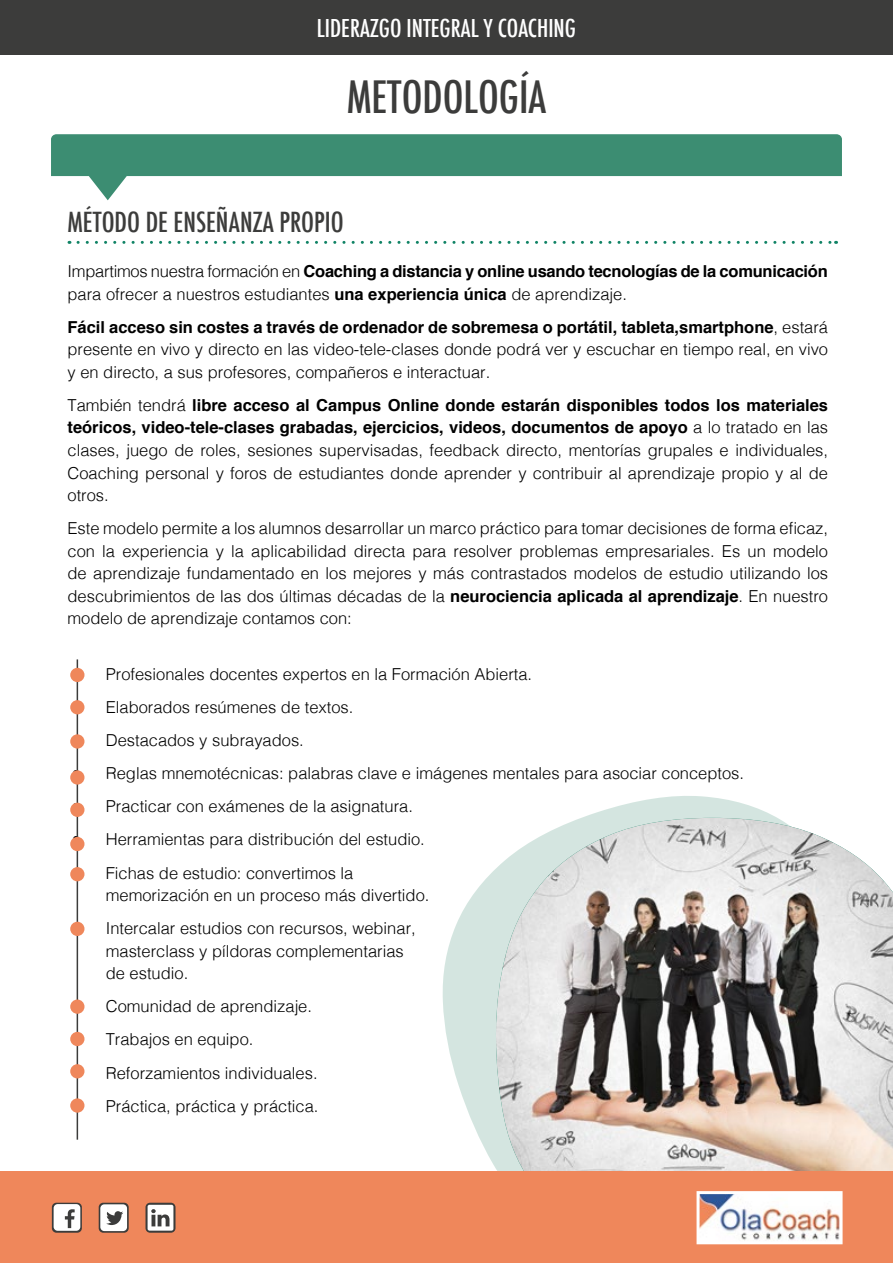
<style>
.page{position:relative;width:893px;height:1263px;background:#fff}
.page>*{position:absolute;margin:0;border:0;box-sizing:border-box;transform-origin:0 0}
.t1{font:500 condensed 43.5px "Futura";color:#3c3c3b}
.t2{font:500 condensed 27px "Futura";color:#3c3c3b}
.t3{font:500 condensed 24px "Futura";color:#fff}
.t4{font:300 16.5px/22.5px "Helvetica";color:#000;text-align:justify}
.t5{font:700 16.5px/22.5px "Helvetica";letter-spacing:-.015em;color:#000}
.s1{font-weight:300}
.s2{font-weight:700}
</style>
<div class="page">
<svg style="left:442px;top:796px;width:335px;height:373px;fill:#d4e5e0"></svg>
<img style="left:496px;top:818px;width:397px;height:353px">
<div style="left:0;top:1171px;width:893px;height:92px;background:#ef875b"></div>
<img style="left:700px;top:1195px;width:139px;height:45px">
<div style="left:696px;top:1191px;width:147px;height:53px;border:3px solid #fff"></div>
<svg style="left:99px;top:1203px;width:30px;height:30px"></svg>
<svg style="left:100px;top:1204px;width:27px;height:27px"></svg>
<svg style="left:52px;top:1203px;width:30px;height:30px"></svg>
<svg style="left:54px;top:1204px;width:26px;height:27px"></svg>
<svg style="left:145px;top:1203px;width:30px;height:30px"></svg>
<svg style="left:148px;top:1205px;width:25px;height:25px"></svg>
<div style="left:0;top:0;width:893px;height:54px;background:#3c3c3b"></div>
<svg style="left:51px;top:134px;width:791px;height:66px;fill:#3c8d72"></svg>
<hr style="left:77px;top:659px;width:1px;height:481px;background:#3c3c3b">
<div style="left:70px;top:668px;width:14px;height:14px;background:#ef875b;border-radius:50%"></div>
<div style="left:70px;top:770px;width:14px;height:15px;background:#ef875b;border-radius:50%"></div>
<div style="left:70px;top:867px;width:14px;height:14px;background:#ef875b;border-radius:50%"></div>
<div style="left:70px;top:1032px;width:14px;height:14px;background:#ef875b;border-radius:50%"></div>
<div style="left:70px;top:700px;width:14px;height:14px;background:#ef875b;border-radius:50%"></div>
<div style="left:70px;top:803px;width:14px;height:14px;background:#ef875b;border-radius:50%"></div>
<div style="left:70px;top:922px;width:14px;height:14px;background:#ef875b;border-radius:50%"></div>
<div style="left:70px;top:1064px;width:14px;height:14px;background:#ef875b;border-radius:50%"></div>
<div style="left:70px;top:734px;width:14px;height:15px;background:#ef875b;border-radius:50%"></div>
<div style="left:70px;top:837px;width:14px;height:14px;background:#ef875b;border-radius:50%"></div>
<div style="left:70px;top:999px;width:14px;height:15px;background:#ef875b;border-radius:50%"></div>
<div style="left:70px;top:1098px;width:14px;height:15px;background:#ef875b;border-radius:50%"></div>
<svg style="left:78px;top:241px;width:759px;height:3px"></svg>
<h3 class="t3" style="left:317px;top:13px;width:260px">LIDERAZGO INTEGRAL Y COACHING</h3>
<h1 class="t1" style="left:347px;top:69px;width:201px">METODOLOGÍA</h1>
<h2 class="t2" style="left:68px;top:205px;width:278px">MÉTODO DE ENSEÑANZA PROPIO</h2>
<p class="t5" style="left:68px;top:260px;width:762px"><span class="s1">Impartimos nuestra formación en</span> Coaching a distancia y online usando tecnologías de la comunicación <span class="s1">para ofrecer a nuestros estudiantes</span> una experiencia única <span class="s1">de aprendizaje.</span></p>
<p class="t4" style="left:68px;top:315px;width:762px"><span class="s2">Fácil acceso sin costes a través de ordenador de sobremesa o portátil, tableta,smartphone</span>, estará presente en vivo y directo en las video-tele-clases donde podrá ver y escuchar en tiempo real, en vivo y en directo, a sus profesores, compañeros e interactuar.</p>
<p class="t4" style="left:68px;top:393px;width:762px">También tendrá <span class="s2">libre acceso al Campus Online donde estarán disponibles todos los materiales teóricos, video-tele-clases grabadas, ejercicios, videos, documentos de apoyo</span> a lo tratado en las clases, juego de roles, sesiones supervisadas, feedback directo, mentorías grupales e individuales, Coaching personal y foros de estudiantes donde aprender y contribuir al aprendizaje propio y al de otros.</p>
<p class="t4" style="left:68px;top:516px;width:762px">Este modelo permite a los alumnos desarrollar un marco práctico para tomar decisiones de forma eficaz, con la experiencia y la aplicabilidad directa para resolver problemas empresariales. Es un modelo de aprendizaje fundamentado en los mejores y más contrastados modelos de estudio utilizando los descubrimientos de las dos últimas décadas de la <span class="s2">neurociencia aplicada al aprendizaje</span>. En nuestro modelo de aprendizaje contamos con:</p>
<p class="t4" style="left:72px;top:661px;width:462px">• Profesionales docentes expertos en la Formación Abierta.</p>
<p class="t4" style="left:72px;top:694px;width:283px">• Elaborados resúmenes de textos.</p>
<p class="t4" style="left:72px;top:728px;width:233px">• Destacados y subrayados.</p>
<p class="t4" style="left:72px;top:761px;width:674px">• Reglas mnemotécnicas: palabras clave e imágenes mentales para asociar conceptos.</p>
<p class="t4" style="left:72px;top:794px;width:342px">• Practicar con exámenes de la asignatura.</p>
<p class="t4" style="left:72px;top:827px;width:354px">• Herramientas para distribución del estudio.</p>
<p class="t4" style="left:106px;top:860px;width:325px;text-indent:-34px">• Fichas de estudio: convertimos la memorización en un proceso más divertido.</p>
<p class="t4" style="left:106px;top:916px;width:311px;text-align:left;text-indent:-34px">• Intercalar estudios con recursos, webinar, masterclass y píldoras complementarias de estudio.</p>
<p class="t4" style="left:72px;top:994px;width:242px">• Comunidad de aprendizaje.</p>
<p class="t4" style="left:72px;top:1027px;width:183px">• Trabajos en equipo.</p>
<p class="t4" style="left:72px;top:1060px;width:247px">• Reforzamientos individuales.</p>
<p class="t4" style="left:72px;top:1093px;width:248px">• Práctica, práctica y práctica.</p>
</div>
